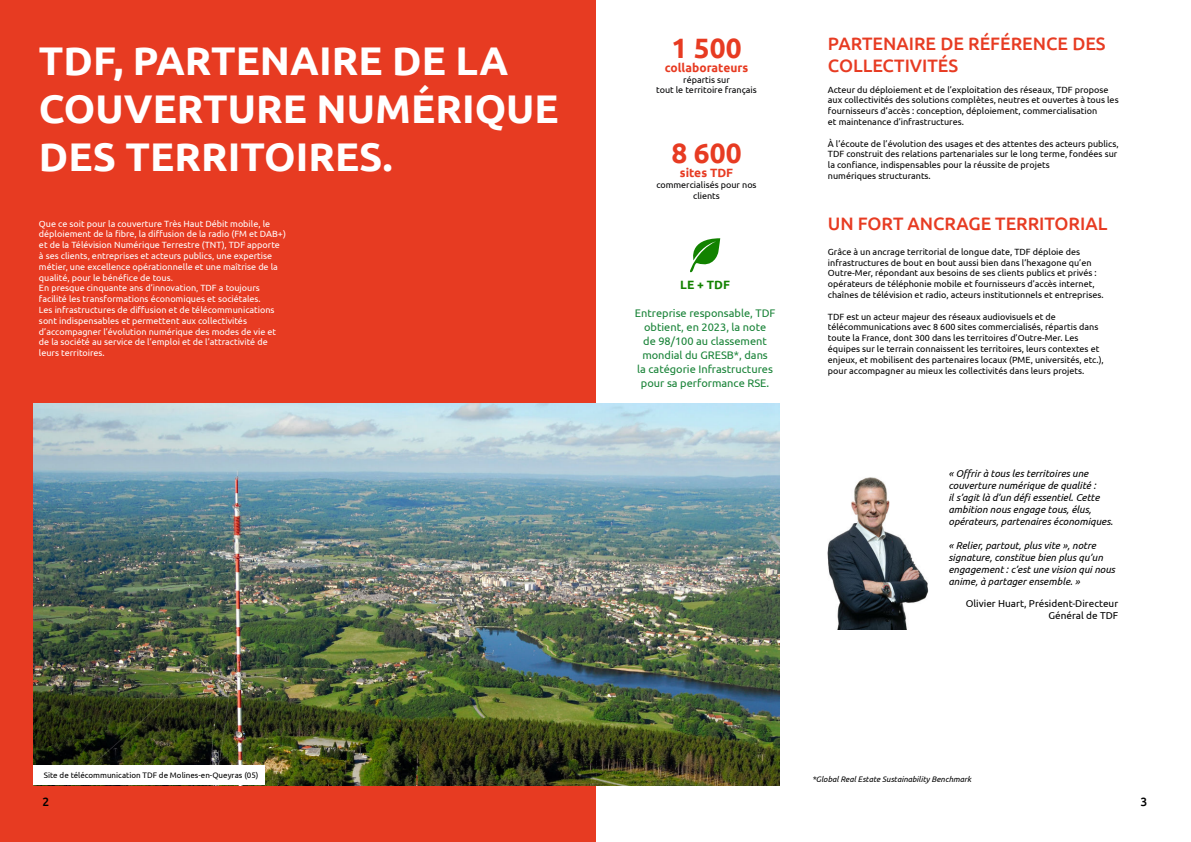
<style>
.page{position:relative;width:1191px;height:842px;background:#fff}
.page>*{position:absolute;margin:0;border:0;box-sizing:border-box;transform-origin:0 0}
.t1{font:700 40px/48px "Ubuntu";color:#fff}
.t2{font:700 28px "Ubuntu";color:#e73b22}
.t3{font:500 18px/21.6px "Ubuntu";color:#e73b22}
.t4{font:700 12px "Ubuntu";color:#e73b22}
.t5{font:700 12px "Ubuntu";color:#128200}
.t6{font:500 12px "Ubuntu";color:#000}
.t7{font:11px/14px "Ubuntu";color:#178236;text-align:center}
.t8{font:italic 10px/12px "Ubuntu";color:#000}
.t9{font:10px/12px "Ubuntu";color:#000;text-align:right}
.t10{font:9px/10.8px "Ubuntu";color:#000}
.t11{font:9px/10.8px "Ubuntu";color:#fff}
.t12{font:9px/10.8px "Ubuntu";color:#020203;text-align:center}
.t13{font:8px "Ubuntu";color:#000}
.t14{font:italic 8px "Ubuntu";color:#000}
</style>
<div class="page">
<div style="left:0;top:0;width:595px;height:842px;background:#e73b22"></div>
<img style="left:33px;top:404px;width:746px;height:381px">
<img style="left:827px;top:477px;width:102px;height:152px">
<svg style="left:690px;top:238px;width:30px;height:35px"></svg>
<div style="left:33px;top:765px;width:231px;height:20px;background:#fff"></div>
<h1 class="t1" style="left:39px;top:39px;width:521px">TDF, PARTENAIRE DE LA<br>COUVERTURE NUMÉRIQUE<br>DES TERRITOIRES.</h1>
<p class="t11" style="left:39px;top:218px;width:248px">Que ce soit pour la couverture Très Haut Débit mobile, le déploiement de la fibre, la diffusion de la radio (FM et DAB+) et de la Télévision Numérique Terrestre (TNT), TDF apporte à ses clients, entreprises et acteurs publics, une expertise métier, une excellence opérationnelle et une maîtrise de la qualité, pour le bénéfice de tous.<br>En presque cinquante ans d’innovation, TDF a toujours facilité les transformations économiques et sociétales.<br>Les infrastructures de diffusion et de télécommunications sont indispensables et permettent aux collectivités d’accompagner l’évolution numérique des modes de vie et de la société au service de l’emploi et de l’attractivité de leurs territoires.</p>
<p class="t13" style="left:44px;top:770px;width:216px">Site de télécommunication TDF de Molines-en-Queyras (05)</p>
<h3 class="t6" style="left:43px;top:796px;width:8px">2</h3>
<h2 class="t2" style="left:671px;top:35px;width:72px">1 500</h2>
<h3 class="t4" style="left:665px;top:62px;width:85px">collaborateurs</h3>
<p class="t12" style="left:656px;top:74px;width:102px">répartis sur<br>tout le territoire français</p>
<h2 class="t2" style="left:671px;top:141px;width:72px">8 600</h2>
<h3 class="t4" style="left:680px;top:168px;width:55px">sites TDF</h3>
<p class="t12" style="left:656px;top:180px;width:102px">commercialisés pour nos clients</p>
<h3 class="t5" style="left:680px;top:280px;width:51px">LE + TDF</h3>
<p class="t7" style="left:635px;top:306px;width:142px">Entreprise responsable, TDF obtient, en 2023, la note<br>de 98/100 au classement mondial du GRESB*, dans<br>la catégorie Infrastructures pour sa performance RSE.</p>
<h3 class="t3" style="left:828px;top:34px;width:279px">PARTENAIRE DE RÉFÉRENCE DES<br>COLLECTIVITÉS</h3>
<p class="t10" style="left:828px;top:85px;width:292px">Acteur du déploiement et de l’exploitation des réseaux, TDF propose aux collectivités des solutions complètes, neutres et ouvertes à tous les fournisseurs d’accès : conception, déploiement, commercialisation<br>et maintenance d’infrastructures.</p>
<p class="t10" style="left:828px;top:139px;width:292px">À l’écoute de l’évolution des usages et des attentes des acteurs publics, TDF construit des relations partenariales sur le long terme, fondées sur la confiance, indispensables pour la réussite de projets<br>numériques structurants.</p>
<h3 class="t3" style="left:828px;top:214px;width:281px">UN FORT ANCRAGE TERRITORIAL</h3>
<p class="t10" style="left:828px;top:247px;width:277px">Grâce à un ancrage territorial de longue date, TDF déploie des infrastructures de bout en bout aussi bien dans l’hexagone qu’en Outre-Mer, répondant aux besoins de ses clients publics et privés : opérateurs de téléphonie mobile et fournisseurs d’accès internet, chaînes de télévision et radio, acteurs institutionnels et entreprises.</p>
<p class="t10" style="left:828px;top:311px;width:277px">TDF est un acteur majeur des réseaux audiovisuels et de télécommunications avec 8 600 sites commercialisés, répartis dans toute la France, dont 300 dans les territoires d’Outre-Mer. Les équipes sur le terrain connaissent les territoires, leurs contextes et enjeux, et mobilisent des partenaires locaux (PME, universités, etc.), pour accompagner au mieux les collectivités dans leurs projets.</p>
<p class="t8" style="left:948px;top:467px;width:166px">« Offrir à tous les territoires une couverture numérique de qualité :<br>il s’agit là d’un défi essentiel. Cette ambition nous engage tous, élus, opérateurs, partenaires économiques.</p>
<p class="t8" style="left:948px;top:539px;width:168px">« Relier, partout, plus vite », notre signature, constitue bien plus qu’un engagement : c’est une vision qui nous anime, à partager ensemble. »</p>
<p class="t9" style="left:965px;top:597px;width:154px">Olivier Huart, Président-Directeur<br>Général de TDF</p>
<p class="t14" style="left:812px;top:774px;width:161px">*Global Real Estate Sustainability Benchmark</p>
<h3 class="t6" style="left:1140px;top:796px;width:8px">3</h3>
</div>
